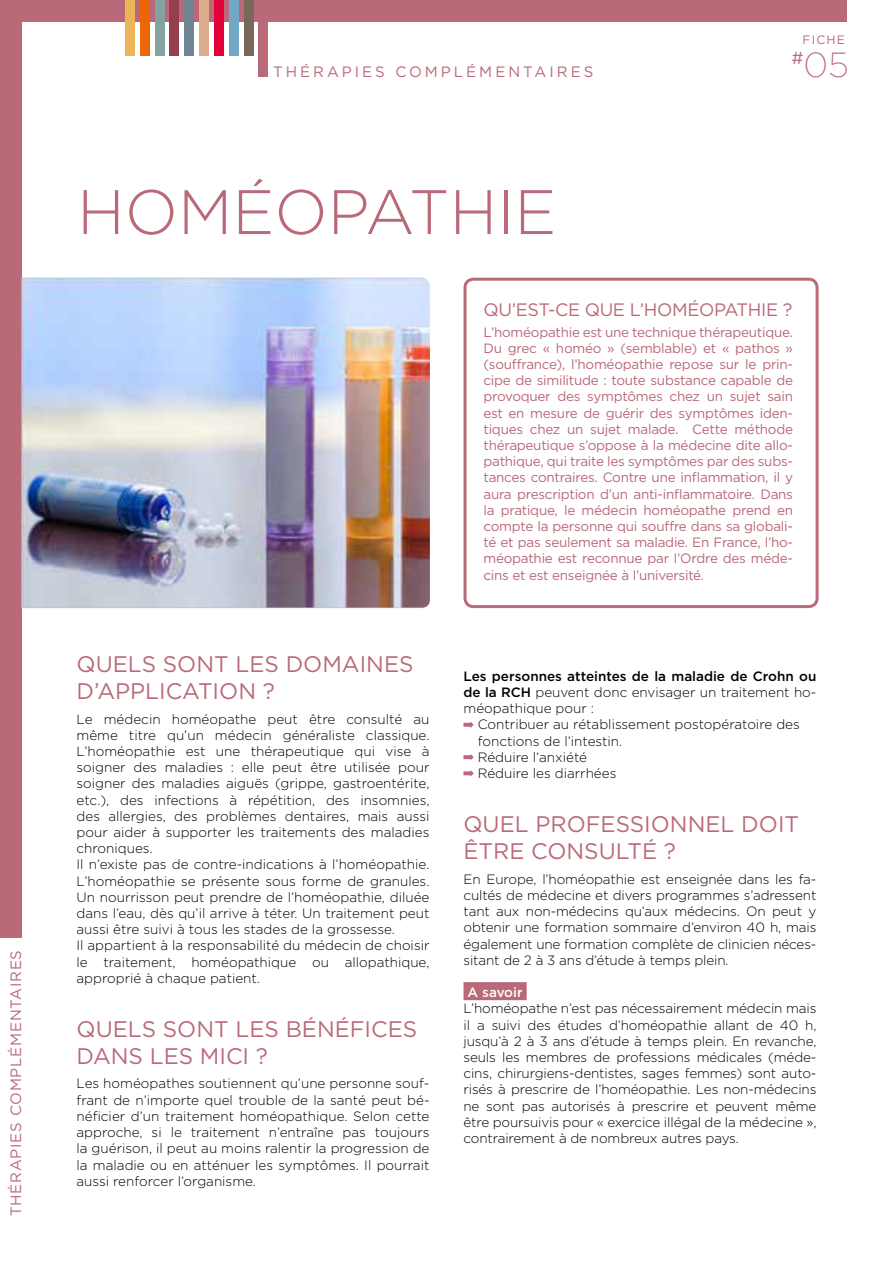
<style>
.page{position:relative;width:893px;height:1263px;background:#fff}
.page>*{position:absolute;margin:0;border:0;box-sizing:border-box;transform-origin:0 0}
.t1{font:300 62.7px "Gotham";color:#b96977}
.t2{font:200 34.8px "Gotham";color:#b96977}
.t3{font:22.5px/27px "Gotham";color:#b96977}
.t4{font:18px "Gotham";letter-spacing:-.02em;color:#b96977}
.t5{font:15px "Gotham";letter-spacing:.05em;color:#b96977}
.t6{font:15px "Gotham";letter-spacing:.2em;color:#b96977}
.t7{font:300 13.5px/16.2px "Gotham";color:#000;text-align:justify}
.t8{font:13.5px/16.2px "Gotham";letter-spacing:-.02em;color:#b96977;text-align:justify}
.t9{font:500 13.5px "Gotham";color:#fff}
.t10{font:12.15px "Gotham";letter-spacing:.09em;color:#b96977}
.s1{font-weight:500}
</style>
<div class="page">
<div style="left:0;top:0;width:21px;height:938px;background:#b96977"></div>
<div style="left:0;top:0;width:846px;height:21px;background:#b96977"></div>
<img style="left:21px;top:278px;width:409px;height:330px">
<div style="left:463px;top:982px;width:64px;height:18px;background:#b96977"></div>
<svg style="left:463px;top:721px;width:11px;height:7px"></svg>
<svg style="left:463px;top:754px;width:11px;height:6px"></svg>
<svg style="left:463px;top:770px;width:11px;height:7px"></svg>
<div style="left:125px;top:0;width:10px;height:55px;background:#edb559"></div>
<div style="left:199px;top:0;width:10px;height:55px;background:#ddae8d"></div>
<div style="left:140px;top:0;width:10px;height:55px;background:#ec6608"></div>
<div style="left:155px;top:0;width:9px;height:55px;background:#84a39f"></div>
<div style="left:214px;top:0;width:10px;height:55px;background:#e4003a"></div>
<div style="left:229px;top:0;width:10px;height:55px;background:#73a7c6"></div>
<div style="left:170px;top:0;width:9px;height:55px;background:#963e4d"></div>
<div style="left:244px;top:0;width:9px;height:55px;background:#796859"></div>
<div style="left:184px;top:0;width:10px;height:55px;background:#6e8694"></div>
<div style="left:259px;top:0;width:9px;height:77px;background:#b96977"></div>
<div style="left:463px;top:278px;width:356px;height:330px;border:3px solid #b96977;border-radius:9px"></div>
<p class="t5" style="left:6px;top:1216px;width:268px;rotate:-90deg">THÉRAPIES COMPLÉMENTAIRES</p>
<p class="t6" style="left:273px;top:62px;width:322px">THÉRAPIES COMPLÉMENTAIRES</p>
<h1 class="t1" style="left:77px;top:172px;width:481px">HOMÉOPATHIE</h1>
<p class="t10" style="left:803px;top:32px;width:44px">FICHE</p>
<h2 class="t2" style="left:791px;top:43px;width:59px"><sup>#</sup>05</h2>
<h3 class="t3" style="left:77px;top:650px;width:338px">QUELS SONT LES DOMAINES<br>D’APPLICATION ?</h3>
<p class="t7" style="left:77px;top:710px;width:354px;text-align:left">Le médecin homéopathe peut être consulté au même titre qu’un médecin généraliste classique.<br>L’homéopathie est une thérapeutique qui vise à soigner des maladies : elle peut être utilisée pour soigner des maladies aiguës (grippe, gastroentérite, etc.), des infections à répétition, des insomnies, des allergies, des problèmes dentaires, mais aussi pour aider à supporter les traitements des maladies chroniques.<br>Il n’existe pas de contre-indications à l’homéopathie.<br>L’homéopathie se présente sous forme de granules.<br>Un nourrisson peut prendre de l’homéopathie, diluée dans l’eau, dès qu’il arrive à téter. Un traitement peut aussi être suivi à tous les stades de la grossesse.<br>Il appartient à la responsabilité du médecin de choisir le traitement, homéopathique ou allopathique, approprié à chaque patient.</p>
<h3 class="t3" style="left:77px;top:1015px;width:342px">QUELS SONT LES BÉNÉFICES<br>DANS LES MICI ?</h3>
<p class="t7" style="left:77px;top:1075px;width:354px">Les homéopathes soutiennent qu’une personne souf&shy;frant de n’importe quel trouble de la santé peut bé&shy;néficier d’un traitement homéopathique. Selon cette approche, si le traitement n’entraîne pas toujours la guérison, il peut au moins ralentir la progression de la maladie ou en atténuer les symptômes. Il pourrait aussi renforcer l’organisme.</p>
<h3 class="t4" style="left:483px;top:298px;width:311px">QU’EST-CE QUE L’HOMÉOPATHIE ?</h3>
<p class="t8" style="left:483px;top:323px;width:311px">L’homéopathie est une technique thérapeutique.<br>Du grec « homéo » (semblable) et « pathos » (souffrance), l’homéopathie repose sur le prin&shy;cipe de similitude : toute substance capable de provoquer des symptômes chez un sujet sain est en mesure de guérir des symptômes iden&shy;tiques chez un sujet malade. Cette méthode thérapeutique s’oppose à la médecine dite allo&shy;pathique, qui traite les symptômes par des subs&shy;tances contraires. Contre une inflammation, il y aura prescription d’un anti-inflammatoire. Dans la pratique, le médecin homéopathe prend en compte la personne qui souffre dans sa globali&shy;té et pas seulement sa maladie. En France, l’ho&shy;méopathie est reconnue par l’Ordre des méde&shy;cins et est enseignée à l’université.</p>
<p class="t7" style="left:463px;top:668px;width:354px"><span class="s1">Les personnes atteintes de la maladie de Crohn ou de la RCH</span> peuvent donc envisager un traitement ho&shy;méopathique pour :</p>
<p class="t7" style="left:478px;top:716px;width:324px;text-align:left">Contribuer au rétablissement postopératoire des fonctions de l’intestin.<br>Réduire l’anxiété<br>Réduire les diarrhées</p>
<h3 class="t3" style="left:463px;top:810px;width:337px">QUEL PROFESSIONNEL DOIT<br>ÊTRE CONSULTÉ ?</h3>
<p class="t7" style="left:463px;top:870px;width:354px">En Europe, l’homéopathie est enseignée dans les fa&shy;cultés de médecine et divers programmes s’adressent tant aux non-médecins qu’aux médecins. On peut y obtenir une formation sommaire d’environ 40 h, mais également une formation complète de clinicien néces&shy;sitant de 2 à 3 ans d’étude à temps plein.</p>
<p class="t9" style="left:468px;top:983px;width:57px">A savoir</p>
<p class="t7" style="left:463px;top:1000px;width:354px">L’homéopathe n’est pas nécessairement médecin mais il a suivi des études d’homéopathie allant de 40 h, jusqu’à 2 à 3 ans d’étude à temps plein. En revanche, seuls les membres de professions médicales (méde&shy;cins, chirurgiens-dentistes, sages femmes) sont auto&shy;risés à prescrire de l’homéopathie. Les non-médecins ne sont pas autorisés à prescrire et peuvent même être poursuivis pour « exercice illégal de la médecine », contrairement à de nombreux autres pays.</p>
</div>
